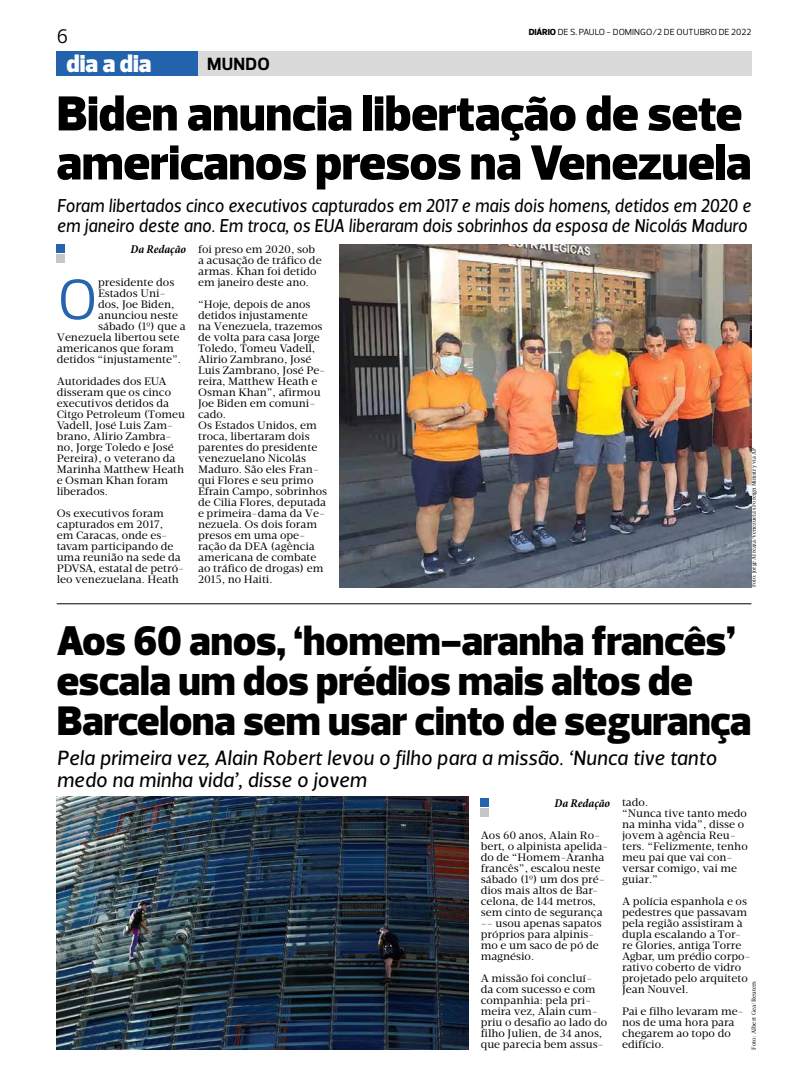
<style>
.page{position:relative;width:794px;height:1078px;background:#fff}
.page>*{position:absolute;margin:0;border:0;box-sizing:border-box;transform-origin:0 0}
.t1{font:58px "Prelo";color:#2565ae}
.t2{font:900 50px/49px "Prelo";color:#000}
.t3{font:900 42px/40px "Prelo";color:#000}
.t4{font:900 25px "Prelo";color:#fff}
.t5{font:italic 21px/22px "Velino Sans";color:#000}
.t6{font:20px "Prelo";color:#000}
.t7{font:italic 19px/20px "Velino Sans";color:#000;scale:.93 1}
.t8{font:700 18px "Prelo";letter-spacing:.015em;color:#000}
.t9{font:italic 700 condensed 12px "Minion Pro";letter-spacing:-.005em;color:#000}
.t10{font:11px/11px "Velino Text";color:#000}
.t11{font:9px "Prelo";color:#000}
.t12{font:6px "Velino Text";color:#000;scale:.9 1}
.t13{font:6px "Velino Text";color:#000}
.s1{font-weight:800}
</style>
<div class="page">
<div style="left:148px;top:51px;width:603px;height:24px;background:#dadada"></div>
<div style="left:57px;top:51px;width:141px;height:24px;background:#2363ad"></div>
<hr style="left:57px;top:603px;width:694px;height:1px;background:#000">
<div style="left:481px;top:807px;width:8px;height:9px;background:#c6c6c6"></div>
<div style="left:481px;top:797px;width:8px;height:9px;background:#2464ae"></div>
<div style="left:57px;top:254px;width:8px;height:9px;background:#c6c6c6"></div>
<div style="left:57px;top:244px;width:8px;height:9px;background:#2464ae"></div>
<img style="left:57px;top:796px;width:412px;height:253px">
<img style="left:339px;top:244px;width:412px;height:343px">
<h3 class="t6" style="left:57px;top:24px;width:13px">6</h3>
<h3 class="t4" style="left:67px;top:48px;width:86px">dia a dia</h3>
<h3 class="t8" style="left:207px;top:53px;width:64px">MUNDO</h3>
<p class="t11" style="left:528px;top:27px;width:224px"><span class="s1">DIÁRIO</span> DE S. PAULO - DOMINGO/2 DE OUTUBRO DE 2022</p>
<h2 class="t2" style="left:57px;top:89px;width:696px">Biden anuncia libertação de sete americanos presos na Venezuela</h2>
<h3 class="t7" style="left:57px;top:196px;width:748px">Foram libertados cinco executivos capturados em 2017 e mais dois homens, detidos em 2020 e em janeiro deste ano. Em troca, os EUA liberaram dois sobrinhos da esposa de Nicolás Maduro</h3>
<p class="t9" style="left:130px;top:241px;width:57px">Da Redação</p>
<p class="t10" style="left:98px;top:276px;width:78px">presidente dos</p>
<p class="t10" style="left:98px;top:287px;width:69px">Estados Uni-</p>
<p class="t10" style="left:98px;top:298px;width:78px">dos, Joe Biden,</p>
<p class="t10" style="left:98px;top:309px;width:81px">anunciou neste</p>
<p class="t10" style="left:98px;top:320px;width:89px">sábado (1º) que a</p>
<p class="t10" style="left:57px;top:331px;width:124px">Venezuela libertou sete</p>
<p class="t10" style="left:57px;top:342px;width:119px">americanos que foram</p>
<p class="t10" style="left:57px;top:353px;width:126px">detidos “injustamente”.</p>
<p class="t10" style="left:57px;top:375px;width:130px">Autoridades dos EUA disseram que os cinco executivos detidos da<br>Citgo Petroleum (Tomeu<br>Vadell, José Luis Zam&shy;brano, Alirio Zambra&shy;no, Jorge Toledo e José<br>Pereira), o veterano da<br>Marinha Matthew Heath e Osman Khan foram liberados.</p>
<p class="t10" style="left:57px;top:507px;width:129px">Os executivos foram capturados em 2017,<br>em Caracas, onde es&shy;tavam participando de uma reunião na sede da<br>PDVSA, estatal de petró&shy;leo venezuelana. Heath</p>
<h1 class="t1" style="left:58px;top:264px;width:42px">O</h1>
<p class="t10" style="left:198px;top:243px;width:125px">foi preso em 2020, sob a acusação de tráfico de armas. Khan foi detido em janeiro deste ano.</p>
<p class="t10" style="left:198px;top:298px;width:131px">“Hoje, depois de anos detidos injustamente<br>na Venezuela, trazemos de volta para casa Jorge<br>Toledo, Tomeu Vadell,<br>Alirio Zambrano, José<br>Luis Zambrano, José Pe&shy;reira, Matthew Heath e<br>Osman Khan”, afirmou<br>Joe Biden em comuni&shy;cado.<br>Os Estados Unidos, em troca, libertaram dois parentes do presidente venezuelano Nicolás<br>Maduro. São eles Fran&shy;qui Flores e seu primo<br>Efrain Campo, sobrinhos de Cilia Flores, deputada e primeira-dama da Ve&shy;nezuela. Os dois foram presos em uma ope&shy;ração da DEA (agência americana de combate ao tráfico de drogas) em<br>2015, no Haiti.</p>
<p class="t12" style="left:750px;top:587px;width:156px;rotate:-90deg">Foto: Jorge Arreaza/Venezuela’s Foreign Ministry via AP</p>
<h3 class="t3" style="left:57px;top:621px;width:696px">Aos 60 anos, ‘homem-aranha francês’ escala um dos prédios mais altos de<br>Barcelona sem usar cinto de segurança</h3>
<h3 class="t5" style="left:57px;top:747px;width:661px">Pela primeira vez, Alain Robert levou o filho para a missão. ‘Nunca tive tanto medo na minha vida’, disse o jovem</h3>
<p class="t9" style="left:554px;top:794px;width:57px">Da Redação</p>
<p class="t10" style="left:481px;top:829px;width:129px">Aos 60 anos, Alain Ro&shy;bert, o alpinista apelida&shy;do de “Homem-Aranha francês”, escalou neste sábado (1º) um dos pré&shy;dios mais altos de Bar&shy;celona, de 144 metros, sem cinto de segurança -- usou apenas sapatos próprios para alpinis&shy;mo e um saco de pó de magnésio.</p>
<p class="t10" style="left:481px;top:972px;width:128px">A missão foi concluí&shy;da com sucesso e com companhia: pela pri&shy;meira vez, Alain cum&shy;priu o desafio ao lado do filho Julien, de 34 anos, que parecia bem assus-</p>
<p class="t10" style="left:622px;top:796px;width:127px">tado.<br>“Nunca tive tanto medo na minha vida”, disse o jovem à agência Reu&shy;ters. “Felizmente, tenho meu pai que vai con&shy;versar comigo, vai me guiar.”</p>
<p class="t10" style="left:622px;top:895px;width:130px">A polícia espanhola e os pedestres que passavam pela região assistiram à dupla escalando a Tor&shy;re Glories, antiga Torre<br>Agbar, um prédio corpo&shy;rativo coberto de vidro projetado pelo arquiteto<br>Jean Nouvel.</p>
<p class="t10" style="left:622px;top:1005px;width:123px">Pai e filho levaram me&shy;nos de uma hora para chegarem ao topo do edifício.</p>
<p class="t13" style="left:750px;top:1049px;width:70px;rotate:-90deg">Foto: Albert Gea/Reuters</p>
</div>
